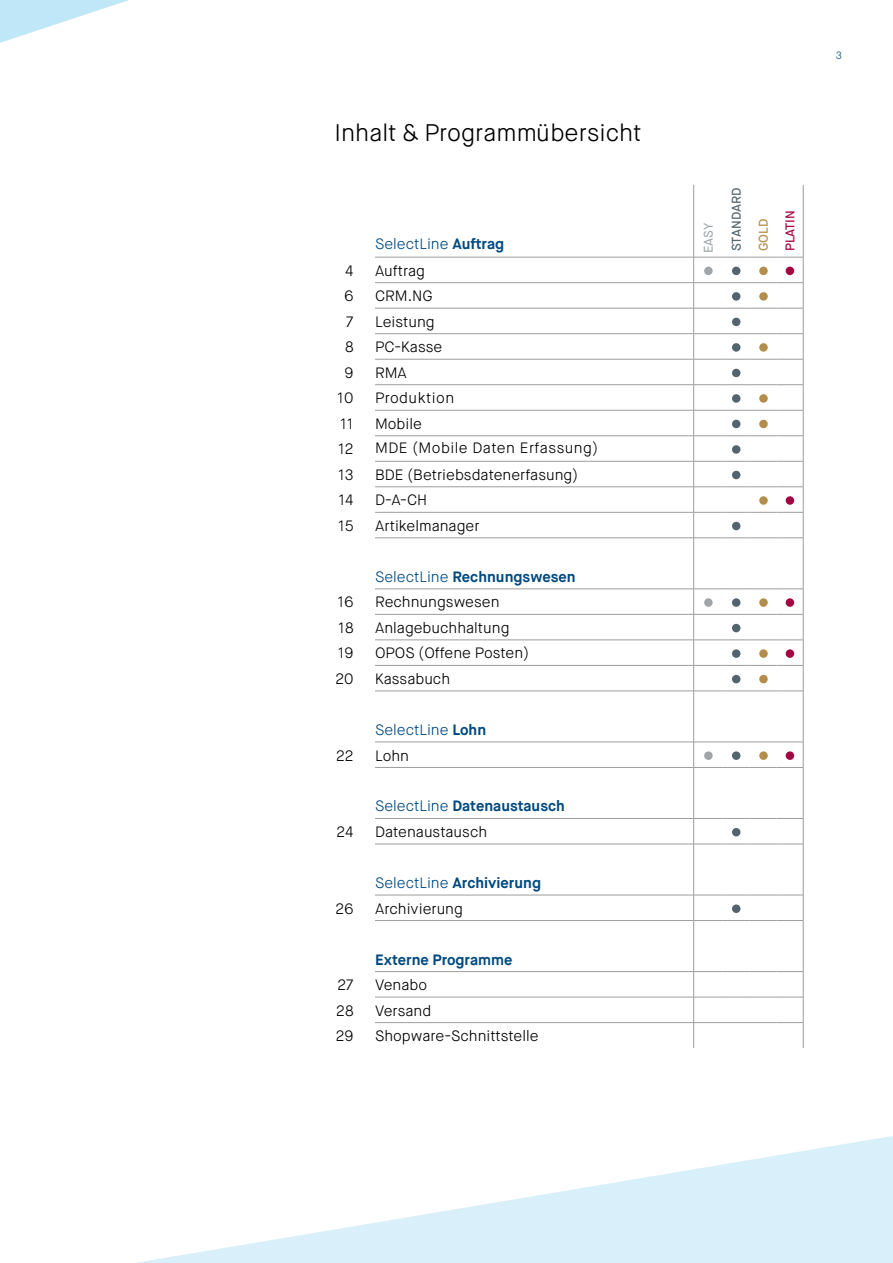
<style>
.page{position:relative;width:893px;height:1263px;background:#fff}
.page>*{position:absolute;margin:0;border:0;box-sizing:border-box;transform-origin:0 0}
.t1{font:300 24px "Maison Neue";color:#000}
.t2{font:300 15px "Maison Neue";color:#000}
.t3{font:700 15px "Maison Neue";color:#00497f}
.t4{font:300 15px "Maison Neue";letter-spacing:.03em;color:#000}
.t5{font:300 15px "Maison Neue";color:#00497f}
.t6{font:500 12.6px "Maison Neue";color:#53646d}
.t7{font:500 12.6px "Maison Neue";color:#a40441}
.t8{font:500 12.6px "Maison Neue";color:#a6aaac}
.t9{font:500 12.6px "Maison Neue";color:#b38d4b}
.t10{font:300 10.5px "Maison Neue";color:#00497f}
.s1{font-weight:700}
.s2{font-weight:300}
</style>
<div class="page">
<svg style="left:0;top:0;width:129px;height:43px"></svg>
<hr style="left:375px;top:257px;width:318px;height:1px;background:#9d9d9c">
<hr style="left:375px;top:282px;width:318px;height:1px;background:#9d9d9c">
<hr style="left:375px;top:308px;width:318px;height:1px;background:#9d9d9c">
<hr style="left:375px;top:333px;width:318px;height:1px;background:#9d9d9c">
<hr style="left:375px;top:359px;width:318px;height:1px;background:#9d9d9c">
<hr style="left:375px;top:384px;width:318px;height:1px;background:#9d9d9c">
<hr style="left:375px;top:410px;width:318px;height:1px;background:#9d9d9c">
<hr style="left:375px;top:435px;width:318px;height:1px;background:#9d9d9c">
<hr style="left:375px;top:461px;width:318px;height:1px;background:#9d9d9c">
<hr style="left:375px;top:486px;width:318px;height:1px;background:#9d9d9c">
<hr style="left:375px;top:512px;width:318px;height:1px;background:#9d9d9c">
<hr style="left:375px;top:537px;width:318px;height:1px;background:#9d9d9c">
<hr style="left:375px;top:589px;width:318px;height:1px;background:#9d9d9c">
<hr style="left:375px;top:614px;width:318px;height:1px;background:#9d9d9c">
<hr style="left:375px;top:640px;width:318px;height:1px;background:#9d9d9c">
<hr style="left:375px;top:665px;width:318px;height:1px;background:#9d9d9c">
<hr style="left:375px;top:691px;width:318px;height:1px;background:#9d9d9c">
<hr style="left:375px;top:742px;width:318px;height:1px;background:#9d9d9c">
<hr style="left:375px;top:767px;width:318px;height:1px;background:#9d9d9c">
<hr style="left:375px;top:818px;width:318px;height:1px;background:#9d9d9c">
<hr style="left:375px;top:844px;width:318px;height:1px;background:#9d9d9c">
<hr style="left:375px;top:895px;width:318px;height:1px;background:#9d9d9c">
<hr style="left:375px;top:920px;width:318px;height:1px;background:#9d9d9c">
<hr style="left:693px;top:185px;width:1px;height:51px;background:#9d9d9c">
<hr style="left:803px;top:185px;width:1px;height:51px;background:#9d9d9c">
<svg style="left:693px;top:236px;width:111px;height:812px"></svg>
<hr style="left:375px;top:971px;width:319px;height:1px;background:#9d9d9c">
<hr style="left:375px;top:997px;width:319px;height:1px;background:#9d9d9c">
<hr style="left:375px;top:1022px;width:319px;height:1px;background:#9d9d9c">
<div style="left:704px;top:267px;width:9px;height:8px;background:#a1a5a7;border-radius:50%"></div>
<div style="left:732px;top:267px;width:8px;height:8px;background:#53646d;border-radius:50%"></div>
<div style="left:759px;top:267px;width:9px;height:8px;background:#b38d4b;border-radius:50%"></div>
<div style="left:786px;top:267px;width:8px;height:8px;background:#a40441;border-radius:50%"></div>
<div style="left:732px;top:292px;width:8px;height:9px;background:#53646d;border-radius:50%"></div>
<div style="left:759px;top:292px;width:9px;height:9px;background:#b38d4b;border-radius:50%"></div>
<div style="left:732px;top:318px;width:8px;height:8px;background:#53646d;border-radius:50%"></div>
<div style="left:732px;top:343px;width:8px;height:9px;background:#53646d;border-radius:50%"></div>
<div style="left:759px;top:343px;width:9px;height:9px;background:#b38d4b;border-radius:50%"></div>
<div style="left:732px;top:369px;width:8px;height:8px;background:#53646d;border-radius:50%"></div>
<div style="left:732px;top:394px;width:8px;height:9px;background:#53646d;border-radius:50%"></div>
<div style="left:759px;top:394px;width:9px;height:9px;background:#b38d4b;border-radius:50%"></div>
<div style="left:732px;top:420px;width:8px;height:8px;background:#53646d;border-radius:50%"></div>
<div style="left:759px;top:420px;width:9px;height:8px;background:#b38d4b;border-radius:50%"></div>
<div style="left:732px;top:445px;width:8px;height:9px;background:#53646d;border-radius:50%"></div>
<div style="left:732px;top:471px;width:8px;height:8px;background:#53646d;border-radius:50%"></div>
<div style="left:759px;top:496px;width:9px;height:9px;background:#b38d4b;border-radius:50%"></div>
<div style="left:786px;top:496px;width:8px;height:9px;background:#a40441;border-radius:50%"></div>
<div style="left:732px;top:522px;width:8px;height:8px;background:#53646d;border-radius:50%"></div>
<div style="left:704px;top:598px;width:9px;height:9px;background:#a1a5a7;border-radius:50%"></div>
<div style="left:732px;top:598px;width:8px;height:9px;background:#53646d;border-radius:50%"></div>
<div style="left:759px;top:598px;width:9px;height:9px;background:#b38d4b;border-radius:50%"></div>
<div style="left:786px;top:598px;width:8px;height:9px;background:#a40441;border-radius:50%"></div>
<div style="left:732px;top:624px;width:8px;height:8px;background:#53646d;border-radius:50%"></div>
<div style="left:732px;top:649px;width:8px;height:9px;background:#53646d;border-radius:50%"></div>
<div style="left:759px;top:649px;width:9px;height:9px;background:#b38d4b;border-radius:50%"></div>
<div style="left:786px;top:649px;width:8px;height:9px;background:#a40441;border-radius:50%"></div>
<div style="left:732px;top:675px;width:8px;height:8px;background:#53646d;border-radius:50%"></div>
<div style="left:759px;top:675px;width:9px;height:8px;background:#b38d4b;border-radius:50%"></div>
<div style="left:704px;top:751px;width:9px;height:9px;background:#a1a5a7;border-radius:50%"></div>
<div style="left:732px;top:751px;width:8px;height:9px;background:#53646d;border-radius:50%"></div>
<div style="left:759px;top:751px;width:9px;height:9px;background:#b38d4b;border-radius:50%"></div>
<div style="left:786px;top:751px;width:8px;height:9px;background:#a40441;border-radius:50%"></div>
<div style="left:732px;top:828px;width:8px;height:8px;background:#53646d;border-radius:50%"></div>
<div style="left:732px;top:904px;width:8px;height:9px;background:#53646d;border-radius:50%"></div>
<svg style="left:136px;top:1136px;width:757px;height:127px"></svg>
<h1 class="t1" style="left:334px;top:118px;width:309px">Inhalt &amp; Programmübersicht</h1>
<p class="t5" style="left:375px;top:235px;width:131px">SelectLine <span class="s1">Auftrag</span></p>
<p class="t2" style="left:345px;top:261px;width:10px">4</p>
<p class="t2" style="left:375px;top:261px;width:52px">Auftrag</p>
<p class="t2" style="left:344px;top:287px;width:11px">6</p>
<p class="t2" style="left:375px;top:287px;width:59px">CRM.NG</p>
<p class="t2" style="left:346px;top:312px;width:9px">7</p>
<p class="t2" style="left:375px;top:312px;width:61px">Leistung</p>
<p class="t2" style="left:345px;top:338px;width:10px">8</p>
<p class="t2" style="left:375px;top:338px;width:69px">PC-Kasse</p>
<p class="t2" style="left:344px;top:363px;width:11px">9</p>
<p class="t2" style="left:375px;top:363px;width:33px">RMA</p>
<p class="t2" style="left:337px;top:389px;width:18px">10</p>
<p class="t4" style="left:375px;top:389px;width:81px">Produktion</p>
<p class="t2" style="left:340px;top:414px;width:15px">11</p>
<p class="t2" style="left:375px;top:414px;width:48px">Mobile</p>
<p class="t2" style="left:338px;top:440px;width:17px">12</p>
<p class="t4" style="left:375px;top:438px;width:225px">MDE (Mobile Daten Erfassung)</p>
<p class="t2" style="left:338px;top:465px;width:17px">13</p>
<p class="t2" style="left:375px;top:465px;width:205px">BDE (Betriebsdatenerfasung)</p>
<p class="t2" style="left:339px;top:491px;width:17px">14</p>
<p class="t2" style="left:375px;top:491px;width:54px">D-A-CH</p>
<p class="t2" style="left:338px;top:516px;width:17px">15</p>
<p class="t2" style="left:375px;top:516px;width:106px">Artikelmanager</p>
<p class="t3" style="left:375px;top:567px;width:202px"><span class="s2">SelectLine</span> Rechnungswesen</p>
<p class="t2" style="left:337px;top:593px;width:18px">16</p>
<p class="t2" style="left:375px;top:593px;width:126px">Rechnungswesen</p>
<p class="t2" style="left:338px;top:618px;width:17px">18</p>
<p class="t2" style="left:375px;top:618px;width:136px">Anlagebuchhaltung</p>
<p class="t2" style="left:338px;top:644px;width:17px">19</p>
<p class="t2" style="left:375px;top:644px;width:156px">OPOS (Offene Posten)</p>
<p class="t2" style="left:336px;top:669px;width:20px">20</p>
<p class="t2" style="left:375px;top:669px;width:77px">Kassabuch</p>
<p class="t5" style="left:375px;top:720px;width:113px">SelectLine <span class="s1">Lohn</span></p>
<p class="t2" style="left:336px;top:746px;width:19px">22</p>
<p class="t2" style="left:375px;top:746px;width:36px">Lohn</p>
<p class="t3" style="left:375px;top:797px;width:191px"><span class="s2">SelectLine</span> Datenaustausch</p>
<p class="t2" style="left:337px;top:822px;width:19px">24</p>
<p class="t2" style="left:375px;top:822px;width:114px">Datenaustausch</p>
<p class="t3" style="left:375px;top:873px;width:167px"><span class="s2">SelectLine</span> Archivierung</p>
<p class="t2" style="left:335px;top:899px;width:20px">26</p>
<p class="t2" style="left:375px;top:899px;width:89px">Archivierung</p>
<p class="t3" style="left:375px;top:950px;width:139px">Externe Programme</p>
<p class="t2" style="left:338px;top:975px;width:18px">27</p>
<p class="t2" style="left:375px;top:975px;width:54px">Venabo</p>
<p class="t2" style="left:336px;top:1001px;width:19px">28</p>
<p class="t2" style="left:375px;top:1001px;width:58px">Versand</p>
<p class="t2" style="left:336px;top:1026px;width:19px">29</p>
<p class="t2" style="left:375px;top:1027px;width:165px">Shopware-Schnittstelle</p>
<p class="t10" style="left:836px;top:49px;width:8px">3</p>
<p class="t8" style="left:700px;top:253px;width:31px;rotate:-90deg">EASY</p>
<p class="t6" style="left:728px;top:251px;width:65px;rotate:-90deg">STANDARD</p>
<p class="t9" style="left:755px;top:251px;width:34px;rotate:-90deg">GOLD</p>
<p class="t7" style="left:782px;top:251px;width:42px;rotate:-90deg">PLATIN</p>
</div>
